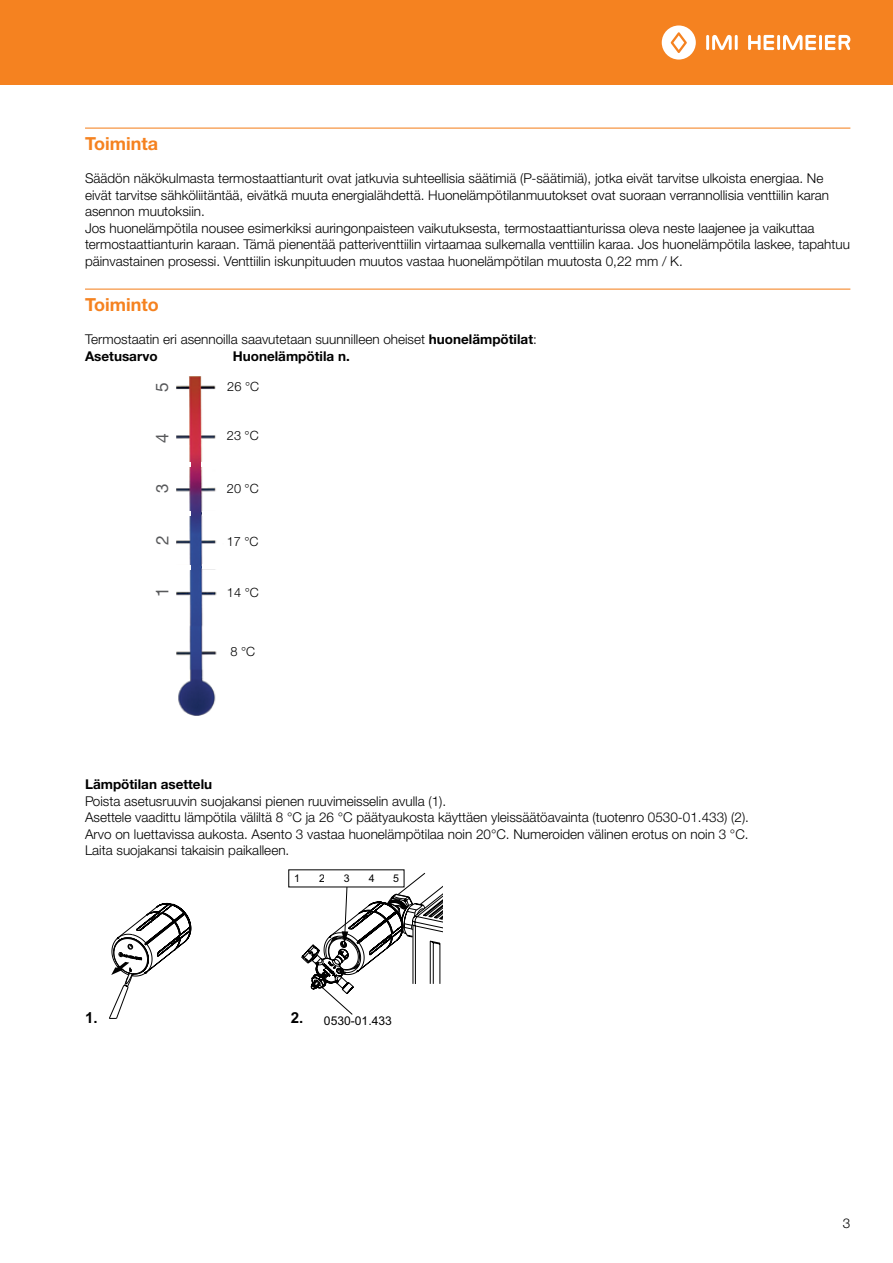
<style>
.page{position:relative;width:893px;height:1263px;background:#fff}
.page>*{position:absolute;margin:0;border:0;box-sizing:border-box;transform-origin:0 0}
.t1{font:700 18px "Helvetica Neue LTW1 G";color:#f58220}
.t2{font:17.55px "Helvetica Neue LT Com";color:#58595b}
.t3{font:17.25px "Helvetica Neue LT Com";color:#58595b}
.t4{font:16.8px "Helvetica Neue LT Com";color:#58595b}
.t5{font:700 15.15px "Arial";color:#000}
.t6{font:300 13.5px/16.5px "Helvetica Neue LTW1 G";color:#000}
.t7{font:700 13.5px "Helvetica Neue LTW1 G";color:#000}
.t8{font:300 12.75px "Helvetica Neue LT Com";color:#000}
.t9{font:12.15px "Arial";color:#000}
.t10{font:10.65px "Arial";color:#000}
.s1{font-weight:700}
.s2{font-weight:700;font-size:15.15px}
</style>
<div class="page">
<div style="left:0;top:0;width:893px;height:85px;background:#f58220"></div>
<hr style="left:706px;top:35px;width:3px;height:15px;background:#fff">
<hr style="left:735px;top:35px;width:3px;height:15px;background:#fff">
<svg style="left:712px;top:35px;width:20px;height:15px"></svg>
<svg style="left:662px;top:25px;width:34px;height:35px"></svg>
<hr style="left:777px;top:35px;width:3px;height:15px;background:#fff">
<svg style="left:748px;top:35px;width:26px;height:15px"></svg>
<hr style="left:819px;top:35px;width:3px;height:15px;background:#fff">
<svg style="left:783px;top:35px;width:33px;height:15px"></svg>
<svg style="left:825px;top:35px;width:25px;height:15px"></svg>
<hr style="left:85px;top:128px;width:765px;height:1px;background:#f58220">
<hr style="left:85px;top:289px;width:765px;height:1px;background:#f58220">
<img style="left:176px;top:376px;width:41px;height:339px">
<div style="left:174px;top:462px;width:16px;height:5px;background:#fff"></div>
<div style="left:202px;top:462px;width:16px;height:5px;background:#fff"></div>
<div style="left:202px;top:511px;width:16px;height:5px;background:#fff"></div>
<div style="left:174px;top:511px;width:17px;height:5px;background:#fff"></div>
<div style="left:202px;top:564px;width:16px;height:5px;background:#fff"></div>
<div style="left:175px;top:565px;width:16px;height:5px;background:#fff"></div>
<svg style="left:109px;top:903px;width:82px;height:116px"></svg>
<svg style="left:292px;top:873px;width:150px;height:142px"></svg>
<h1 class="t1" style="left:85px;top:132px;width:75px">Toiminta</h1>
<p class="t6" style="left:85px;top:170px;width:766px">Säädön näkökulmasta termostaattianturit ovat jatkuvia suhteellisia säätimiä (P-säätimiä), jotka eivät tarvitse ulkoista energiaa. Ne eivät tarvitse sähköliitäntää, eivätkä muuta energialähdettä. Huonelämpötilanmuutokset ovat suoraan verrannollisia venttiilin karan asennon muutoksiin.<br>Jos huonelämpötila nousee esimerkiksi auringonpaisteen vaikutuksesta, termostaattianturissa oleva neste laajenee ja vaikuttaa termostaattianturin karaan. Tämä pienentää patteriventtiilin virtaamaa sulkemalla venttiilin karaa. Jos huonelämpötila laskee, tapahtuu päinvastainen prosessi. Venttiilin iskunpituuden muutos vastaa huonelämpötilan muutosta 0,22 mm / K.</p>
<h1 class="t1" style="left:85px;top:293px;width:75px">Toiminto</h1>
<p class="t6" style="left:85px;top:331px;width:453px">Termostaatin eri asennoilla saavutetaan suunnilleen oheiset <span class="s1">huonelämpötilat</span>:<br><span class="s1">Asetusarvo</span></p>
<p class="t7" style="left:233px;top:348px;width:118px">Huonelämpötila n.</p>
<p class="t3" style="left:151px;top:392px;width:11px;rotate:-90deg">5</p>
<p class="t2" style="left:151px;top:443px;width:11px;rotate:-90deg">4</p>
<p class="t8" style="left:227px;top:379px;width:33px">26 °C</p>
<p class="t8" style="left:227px;top:428px;width:33px">23 °C</p>
<p class="t4" style="left:152px;top:493px;width:11px;rotate:-90deg">3</p>
<p class="t8" style="left:227px;top:480px;width:33px">20 °C</p>
<p class="t3" style="left:152px;top:545px;width:11px;rotate:-90deg">2</p>
<p class="t8" style="left:227px;top:533px;width:33px">17 °C</p>
<p class="t2" style="left:151px;top:597px;width:11px;rotate:-90deg">1</p>
<p class="t8" style="left:227px;top:585px;width:33px">14 °C</p>
<p class="t8" style="left:230px;top:644px;width:26px">8 °C</p>
<p class="t7" style="left:85px;top:776px;width:129px">Lämpötilan asettelu</p>
<p class="t6" style="left:85px;top:793px;width:665px">Poista asetusruuvin suojakansi pienen ruuvimeisselin avulla (1).<br>Asettele vaadittu lämpötila väliltä 8 °C ja 26 °C päätyaukosta käyttäen yleissäätöavainta (tuotenro 0530-01.433) (2).<br>Arvo on luettavissa aukosta. Asento 3 vastaa huonelämpötilaa noin 20°C. Numeroiden välinen erotus on noin 3 °C.<br>Laita suojakansi takaisin paikalleen.</p>
<p class="t10" style="left:294px;top:871px;width:7px">1</p>
<p class="t10" style="left:319px;top:871px;width:7px">2</p>
<p class="t10" style="left:344px;top:871px;width:7px">3</p>
<p class="t10" style="left:369px;top:871px;width:7px">4</p>
<p class="t10" style="left:393px;top:871px;width:7px">5</p>
<p class="t5" style="left:85px;top:1008px;width:14px">1.</p>
<p class="t9" style="left:291px;top:1012px;width:103px"><span class="s2">2.</span> 0530-01.433</p>
<p class="t6" style="left:843px;top:1215px;width:9px">3</p>
</div>
